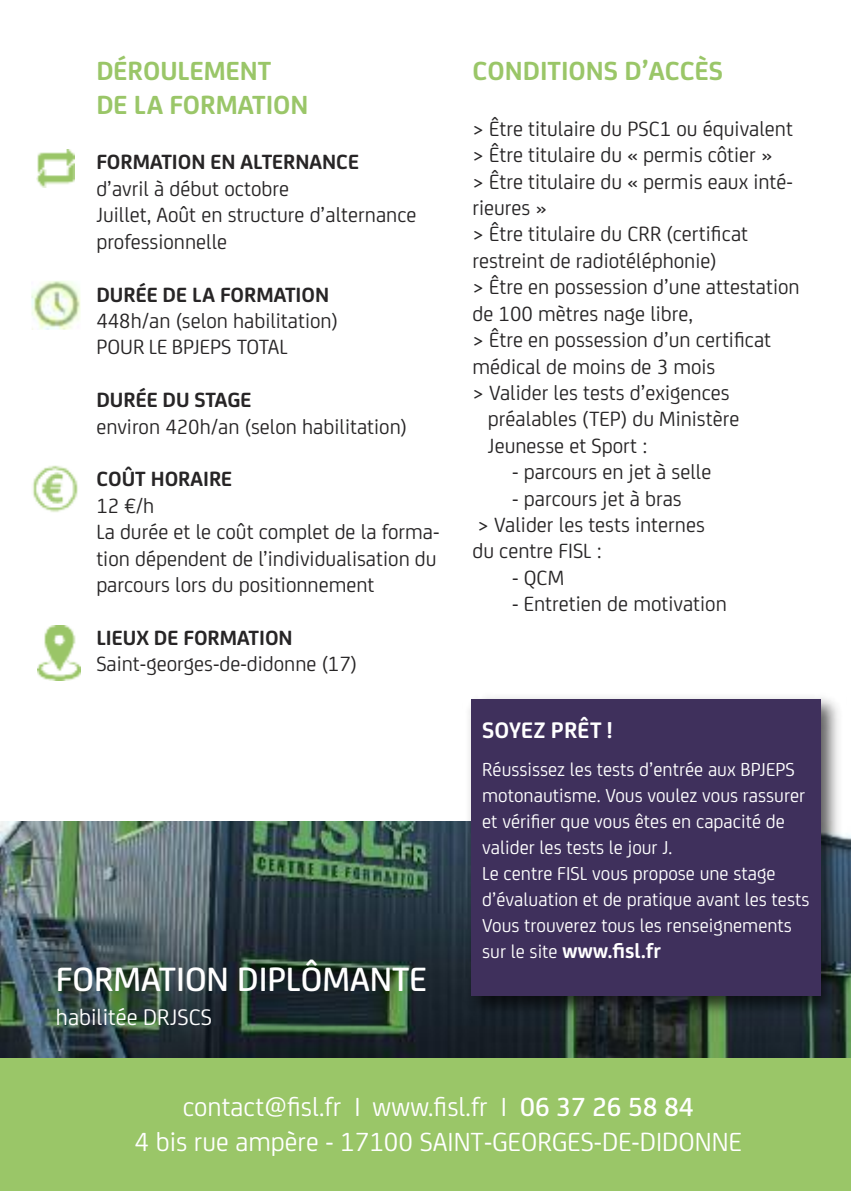
<style>
.page{position:relative;width:851px;height:1191px;background:#fff}
.page>*{position:absolute;margin:0;border:0;box-sizing:border-box;transform-origin:0 0}
.t1{font:500 36px "Nexity";color:#fff}
.t2{font:28px/35.6px "Nexity";color:#fff;text-align:center}
.t3{font:700 28px/33.6px "Nexity";color:#9ac668}
.t4{font:24px "Nexity";color:#fff}
.t5{font:700 24px "Nexity";color:#fff}
.t6{font:22px/26.4px "Nexity";color:#272526}
.t7{font:700 22px "Nexity";color:#272526}
.t8{font:700 22px "Nexity";letter-spacing:.01em;color:#fff}
.t9{font:20px/26px "Nexity";color:#fff}
.s1{font-weight:400;font-size:20px}
.s2{font-weight:500}
</style>
<div class="page">
<div style="left:0;top:1046px;width:850px;height:145px;background:#9ac668"></div>
<img style="left:32px;top:465px;width:46px;height:47px">
<img style="left:32px;top:281px;width:49px;height:49px">
<img style="left:36px;top:150px;width:39px;height:37px">
<img style="left:37px;top:626px;width:43px;height:54px">
<img style="left:0;top:822px;width:850px;height:235px">
<img style="left:462px;top:697px;width:384px;height:325px">
<div style="left:471px;top:699px;width:349px;height:297px;background:#3f305c"></div>
<p class="t3" style="left:96px;top:56px;width:214px">DÉROULEMENT<br>DE LA FORMATION</p>
<p class="t7" style="left:96px;top:154px;width:264px">FORMATION EN ALTERNANCE</p>
<p class="t6" style="left:96px;top:177px;width:321px">d’avril à début octobre<br>Juillet, août en structure d’alternance professionnelle</p>
<p class="t7" style="left:96px;top:286px;width:234px">DURÉE DE LA FORMATION</p>
<p class="t6" style="left:96px;top:309px;width:243px">448h/an (selon habilitation) pour le bpJeps total</p>
<p class="t7" style="left:96px;top:392px;width:156px">DURÉE DU STAGE</p>
<p class="t6" style="left:96px;top:415px;width:312px">environ 420h/an (selon habilitation)</p>
<p class="t7" style="left:96px;top:471px;width:137px">COÛT HORAIRE</p>
<p class="t6" style="left:96px;top:494px;width:345px">12 €/h<br>la durée et le coût complet de la forma&shy;tion dépendent de l’individualisation du parcours lors du positionnement</p>
<p class="t7" style="left:96px;top:630px;width:198px">LIEUX DE FORMATION</p>
<p class="t6" style="left:96px;top:652px;width:262px">saint-georges-de-didonne (17)</p>
<h1 class="t1" style="left:56px;top:967px;width:372px">FORMATION DIPLÔMANTE</h1>
<p class="t4" style="left:56px;top:1008px;width:158px">habilitée drJscs</p>
<p class="t3" style="left:472px;top:56px;width:252px">CONDITIONS D’ACCÈS</p>
<p class="t6" style="left:472px;top:117px;width:322px">&gt; Être titulaire du psc1 ou équivalent</p>
<p class="t6" style="left:472px;top:143px;width:301px">&gt; Être titulaire du « permis côtier »</p>
<p class="t6" style="left:472px;top:170px;width:322px">&gt; Être titulaire du « permis eaux inté-</p>
<p class="t6" style="left:472px;top:196px;width:75px">rieures »</p>
<p class="t6" style="left:472px;top:223px;width:277px">&gt; Être titulaire du crr (certificat</p>
<p class="t6" style="left:472px;top:249px;width:246px">restreint de radiotéléphonie)</p>
<p class="t6" style="left:472px;top:275px;width:328px">&gt; Être en possession d’une attestation</p>
<p class="t6" style="left:472px;top:302px;width:222px">de 100 mètres nage libre,</p>
<p class="t6" style="left:472px;top:328px;width:300px">&gt; Être en possession d’un certificat</p>
<p class="t6" style="left:472px;top:355px;width:244px">médical de moins de 3 mois</p>
<p class="t6" style="left:472px;top:381px;width:259px">&gt; Valider les tests d’exigences</p>
<p class="t6" style="left:488px;top:407px;width:253px">préalables (tep) du Ministère</p>
<p class="t6" style="left:488px;top:434px;width:161px">Jeunesse et sport :</p>
<p class="t6" style="left:512px;top:460px;width:201px">- parcours en jet à selle</p>
<p class="t6" style="left:472px;top:487px;width:234px;text-indent:40px">- parcours jet à bras<br>&gt; Valider les tests internes du centre fisl :</p>
<p class="t6" style="left:512px;top:566px;width:53px">- qcM</p>
<p class="t6" style="left:512px;top:592px;width:216px">- entretien de motivation</p>
<p class="t5" style="left:482px;top:722px;width:131px">SOYEZ PRÊT !</p>
<p class="t9" style="left:482px;top:758px;width:328px">réussissez les tests d’entrée aux bpJeps motonautisme. Vous voulez vous rassurer et vérifier que vous êtes en capacité de valider les tests le jour J.<br>le centre fisl vous propose une stage d’évaluation et de pratique avant les tests Vous trouverez tous les renseignements</p>
<p class="t8" style="left:482px;top:943px;width:180px"><span class="s1">sur le site</span> www.fisl.fr</p>
<p class="t2" style="left:135px;top:1090px;width:608px">contact@fisl.fr i www.fisl.fr i <span class="s2">06 37 26 58 84<br></span>4 bis rue ampère - 17100 saint-georges-de-didonne</p>
</div>
